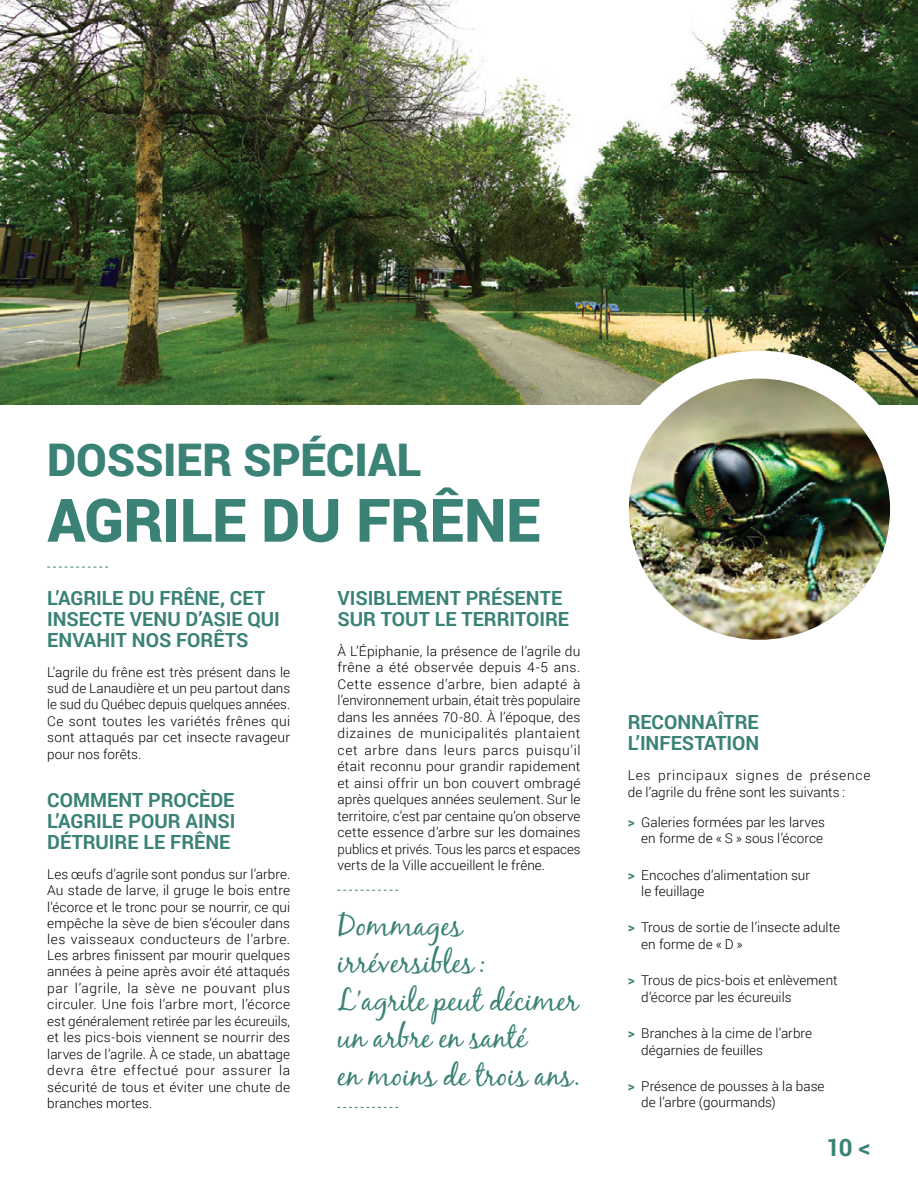
<style>
.page{position:relative;width:918px;height:1188px;background:#fff}
.page>*{position:absolute;margin:0;border:0;box-sizing:border-box;transform-origin:0 0}
.t1{font:900 60px "Roboto";letter-spacing:-.005em;color:#3a8276}
.t2{font:900 45px "Roboto";letter-spacing:-.005em;color:#3a8276}
.t3{font:30px/37.5px "Black Jack";color:#3a8276}
.t4{font:700 24px "Roboto";color:#3a8276}
.t5{font:700 19.5px/21px "Roboto";color:#3a8276}
.t6{font:300 13.5px/16.5px "Roboto";letter-spacing:.005em;color:#000}
.t7{font:300 13.5px/16.5px "Roboto";letter-spacing:.05em;color:#000}
.s1{font-weight:700;color:#3a8276}
</style>
<div class="page">
<img style="left:0;top:0;width:918px;height:405px">
<img style="left:615px;top:365px;width:289px;height:289px;border-radius:145px">
<div style="left:601px;top:351px;width:317px;height:317px;border:28px solid #fff;border-radius:50%"></div>
<svg style="left:47px;top:567px;width:61px;height:1px"></svg>
<svg style="left:338px;top:890px;width:60px;height:1px"></svg>
<svg style="left:338px;top:1107px;width:60px;height:1px"></svg>
<h2 class="t2" style="left:47px;top:429px;width:375px">DOSSIER SPÉCIAL</h2>
<h1 class="t1" style="left:47px;top:478px;width:495px">AGRILE DU FRÊNE</h1>
<h3 class="t5" style="left:47px;top:586px;width:234px">L’AGRILE DU FRÊNE, CET<br>INSECTE VENU D’ASIE QUI<br>ENVAHIT NOS FORÊTS</h3>
<p class="t6" style="left:47px;top:663px;width:245px;text-align:justify">L’agrile du frêne est très présent dans le sud de Lanaudière et un peu partout dans le sud du Québec depuis quelques années.<br>Ce sont toutes les variétés frênes qui sont attaqués par cet insecte ravageur pour nos forêts.</p>
<h3 class="t5" style="left:47px;top:789px;width:190px;text-align:justify">COMMENT PROCÈDE L’AGRILE POUR AINSI DÉTRUIRE LE FRÊNE</h3>
<p class="t6" style="left:47px;top:865px;width:245px;text-align:justify">Les œufs d’agrile sont pondus sur l’arbre.<br>Au stade de larve, il gruge le bois entre l’écorce et le tronc pour se nourrir, ce qui empêche la sève de bien s’écouler dans les vaisseaux conducteurs de l’arbre.<br>Les arbres finissent par mourir quelques années à peine après avoir été attaqués par l’agrile, la sève ne pouvant plus circuler. Une fois l’arbre mort, l’écorce est généralement retirée par les écureuils, et les pics-bois viennent se nourrir des larves de l’agrile. À ce stade, un abattage devra être effectué pour assurer la sécurité de tous et éviter une chute de branches mortes.</p>
<h3 class="t5" style="left:338px;top:586px;width:233px">VISIBLEMENT PRÉSENTE<br>SUR TOUT LE TERRITOIRE</h3>
<p class="t6" style="left:338px;top:642px;width:245px;text-align:justify">À L’Épiphanie, la présence de l’agrile du frêne a été observée depuis 4-5 ans.<br>Cette essence d’arbre, bien adapté à l’environnement urbain, était très populaire dans les années 70-80. À l’époque, des dizaines de municipalités plantaient cet arbre dans leurs parcs puisqu’il était reconnu pour grandir rapidement et ainsi offrir un bon couvert ombragé après quelques années seulement. Sur le territoire, c’est par centaine qu’on observe cette essence d’arbre sur les domaines publics et privés. Tous les parcs et espaces verts de la Ville accueillent le frêne.</p>
<h3 class="t3" style="left:338px;top:906px;width:244px">Dommages irréversibles:<br>L’agrile peut décimer un arbre en santé<br>en moins de trois ans.</h3>
<h3 class="t5" style="left:628px;top:711px;width:133px">RECONNAÎTRE<br>L’INFESTATION</h3>
<p class="t7" style="left:628px;top:767px;width:244px">Les principaux signes de présence de l’agrile du frêne sont les suivants :</p>
<p class="t6" style="left:628px;top:813px;width:199px;text-align:right"><span class="s1">&gt;</span> Galeries formées par les larves en forme de « S » sous l’écorce</p>
<p class="t6" style="left:641px;top:866px;width:170px;text-indent:-14px"><span class="s1">&gt;</span> Encoches d’alimentation sur le feuillage</p>
<p class="t6" style="left:641px;top:919px;width:200px;text-indent:-14px"><span class="s1">&gt;</span> Trous de sortie de l’insecte adulte en forme de « D »</p>
<p class="t6" style="left:641px;top:972px;width:198px;text-indent:-14px"><span class="s1">&gt;</span> Trous de pics-bois et enlèvement d’écorce par les écureuils</p>
<p class="t6" style="left:641px;top:1025px;width:172px;text-indent:-14px"><span class="s1">&gt;</span> Branches à la cime de l’arbre dégarnies de feuilles</p>
<p class="t6" style="left:641px;top:1077px;width:185px;text-indent:-14px"><span class="s1">&gt;</span> Présence de pousses à la base de l’arbre (gourmands)</p>
<h3 class="t4" style="left:827px;top:1130px;width:46px">10 &lt;</h3>
</div>
